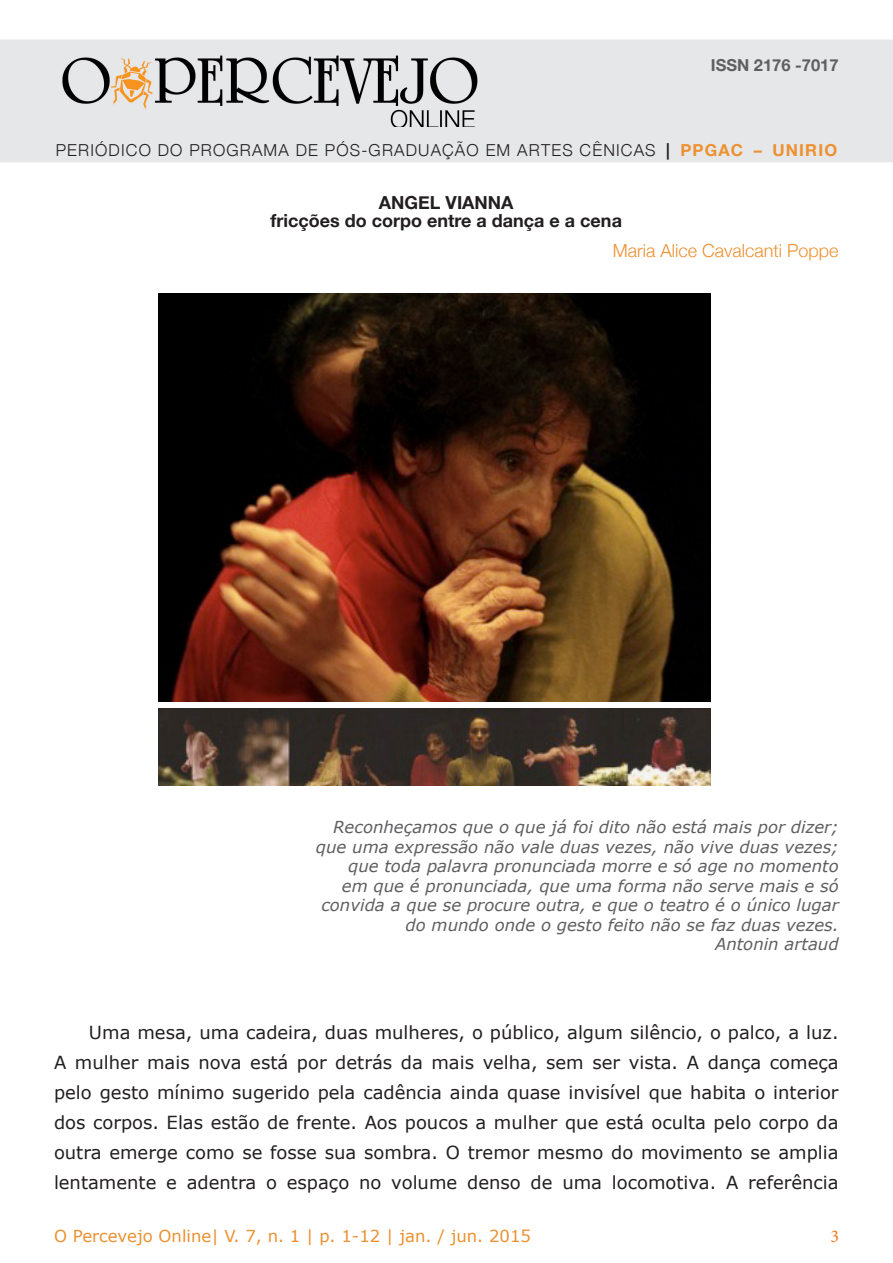
<style>
.page{position:relative;width:893px;height:1263px;background:#fff}
.page>*{position:absolute;margin:0;border:0;box-sizing:border-box;transform-origin:0 0}
.t1{font:18px/30px "Verdana";color:#231f20;text-align:justify}
.t2{font:700 18px "Helvetica Neue";color:#231f20}
.t3{font:300 18px "Helvetica Neue";color:#ed9030}
.t4{font:18px "Minion Pro";color:#f47521}
.t5{font:italic 16.5px/19.5px "Verdana";color:#5f5f62;text-align:right}
.t6{font:300 16.5px "Helvetica Neue";letter-spacing:.07em;color:#231f20}
.t7{font:16.5px "Verdana";color:#ed9030}
.t8{font:700 16.5px "Helvetica Neue";color:#5f5f62}
.s1{font-weight:700}
.s2{font-weight:700;color:#ed9030}
</style>
<div class="page">
<div style="left:0;top:40px;width:893px;height:122px;background:#e6e7e9"></div>
<img style="left:62px;top:55px;width:416px;height:71px">
<img style="left:159px;top:293px;width:552px;height:409px">
<img style="left:159px;top:708px;width:552px;height:78px">
<p class="t8" style="left:711px;top:50px;width:129px">ISSN 2176 -7017</p>
<p class="t6" style="left:56px;top:136px;width:783px">PERIÓDICO DO PROGRAMA DE PÓS-GRADUAÇÃO EM ARTES CÊNICAS <span class="s1">|</span> <span class="s2">PPGAC – UNIRIO</span></p>
<p class="t2" style="left:379px;top:186px;width:136px">ANGEL VIANNA</p>
<p class="t2" style="left:271px;top:204px;width:353px">fricções do corpo entre a dança e a cena</p>
<p class="t3" style="left:613px;top:236px;width:227px">Maria Alice Cavalcanti Poppe</p>
<p class="t5" style="left:316px;top:817px;width:524px">Reconheçamos que o que já foi dito não está mais por dizer; que uma expressão não vale duas vezes, não vive duas vezes; que toda palavra pronunciada morre e só age no momento<br>em que é pronunciada, que uma forma não serve mais e só convida a que se procure outra, e que o teatro é o único lugar do mundo onde o gesto feito não se faz duas vezes.</p>
<p class="t5" style="left:715px;top:934px;width:125px">Antonin artaud</p>
<p class="t1" style="left:54px;top:1017px;width:786px;text-indent:35px">Uma mesa, uma cadeira, duas mulheres, o público, algum silêncio, o palco, a luz.<br>A mulher mais nova está por detrás da mais velha, sem ser vista. A dança começa pelo gesto mínimo sugerido pela cadência ainda quase invisível que habita o interior dos corpos. Elas estão de frente. Aos poucos a mulher que está oculta pelo corpo da outra emerge como se fosse sua sombra. O tremor mesmo do movimento se amplia lentamente e adentra o espaço no volume denso de uma locomotiva. A referência</p>
<p class="t4" style="left:830px;top:1224px;width:10px">3</p>
<p class="t7" style="left:54px;top:1224px;width:479px">O Percevejo Online| V. 7, n. 1 | p. 1-12 | jan. / jun. 2015</p>
</div>
